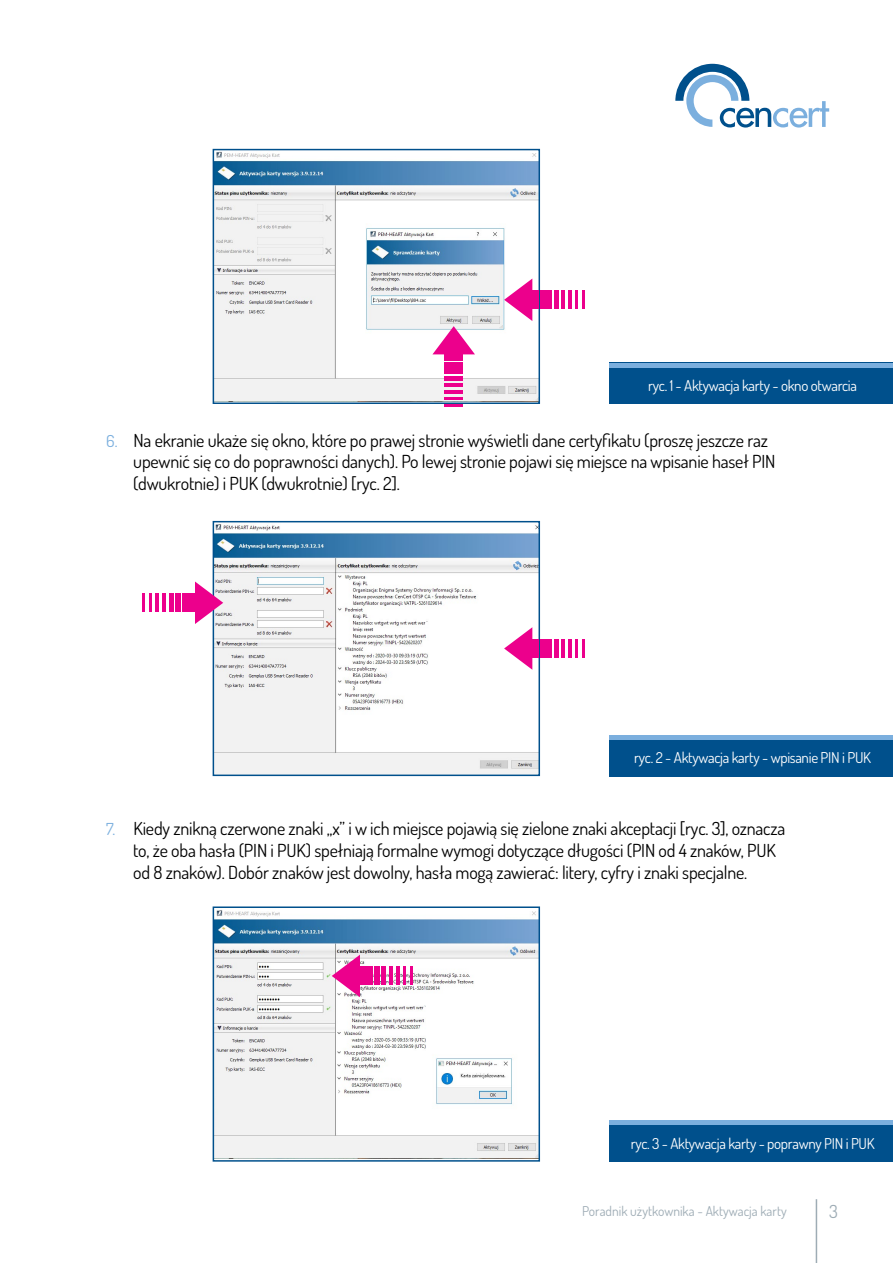
<style>
.page{position:relative;width:893px;height:1263px;background:#fff}
.page>*{position:absolute;margin:0;border:0;box-sizing:border-box;transform-origin:0 0}
.t1{font:18px/21.6px "Dosis";letter-spacing:-.01em;color:#000}
.t2{font:18px "Dosis";color:#9eacb5}
.t3{font:16.5px "Dosis";color:#7bafde}
.t4{font:15px "Dosis";letter-spacing:-.02em;color:#fff}
.t5{font:13.5px "Dosis";color:#9eacb5}
</style>
<div class="page">
<svg style="left:675px;top:64px;width:154px;height:64px"></svg>
<hr style="left:816px;top:1199px;width:1px;height:64px;background:#9eacb5">
<div style="left:610px;top:363px;width:283px;height:41px;background:#00508c"></div>
<div style="left:610px;top:735px;width:283px;height:41px;background:#00508c"></div>
<div style="left:610px;top:1120px;width:283px;height:41px;background:#00508c"></div>
<hr style="left:610px;top:363px;width:283px;height:4px;background:#7bafde">
<hr style="left:610px;top:735px;width:283px;height:4px;background:#7bafde">
<div style="left:610px;top:1120px;width:283px;height:5px;background:#7bafde"></div>
<img style="left:216px;top:152px;width:321px;height:249px">
<div style="left:213px;top:149px;width:327px;height:255px;border:2px solid #00508c"></div>
<img style="left:216px;top:910px;width:321px;height:248px">
<div style="left:213px;top:906px;width:327px;height:255px;border:2px solid #00508c"></div>
<img style="left:216px;top:524px;width:321px;height:249px">
<div style="left:213px;top:521px;width:327px;height:255px;border:2px solid #00508c"></div>
<div style="left:188px;top:593px;width:10px;height:19px;background:#ec008c"></div>
<div style="left:182px;top:593px;width:6px;height:19px;background:#ec008c"></div>
<div style="left:175px;top:593px;width:6px;height:19px;background:#ec008c"></div>
<hr style="left:169px;top:593px;width:4px;height:19px;background:#ec008c">
<hr style="left:162px;top:593px;width:4px;height:19px;background:#ec008c">
<hr style="left:156px;top:593px;width:3px;height:19px;background:#ec008c">
<hr style="left:149px;top:593px;width:3px;height:19px;background:#ec008c">
<svg style="left:143px;top:593px;width:2px;height:19px"></svg>
<svg style="left:195px;top:581px;width:28px;height:43px"></svg>
<div style="left:357px;top:966px;width:10px;height:19px;background:#ec008c"></div>
<div style="left:367px;top:966px;width:6px;height:19px;background:#ec008c"></div>
<div style="left:374px;top:966px;width:6px;height:19px;background:#ec008c"></div>
<hr style="left:382px;top:966px;width:4px;height:19px;background:#ec008c">
<hr style="left:389px;top:966px;width:4px;height:19px;background:#ec008c">
<hr style="left:396px;top:966px;width:3px;height:19px;background:#ec008c">
<hr style="left:403px;top:966px;width:3px;height:19px;background:#ec008c">
<svg style="left:410px;top:966px;width:2px;height:19px"></svg>
<svg style="left:332px;top:955px;width:28px;height:42px"></svg>
<div style="left:529px;top:290px;width:10px;height:19px;background:#ec008c"></div>
<div style="left:540px;top:290px;width:5px;height:19px;background:#ec008c"></div>
<div style="left:547px;top:290px;width:5px;height:19px;background:#ec008c"></div>
<div style="left:554px;top:290px;width:5px;height:19px;background:#ec008c"></div>
<hr style="left:561px;top:290px;width:4px;height:19px;background:#ec008c">
<hr style="left:568px;top:290px;width:4px;height:19px;background:#ec008c">
<svg style="left:576px;top:290px;width:9px;height:19px"></svg>
<svg style="left:504px;top:279px;width:28px;height:42px"></svg>
<div style="left:529px;top:639px;width:10px;height:19px;background:#ec008c"></div>
<div style="left:540px;top:639px;width:5px;height:19px;background:#ec008c"></div>
<div style="left:547px;top:639px;width:5px;height:19px;background:#ec008c"></div>
<div style="left:554px;top:639px;width:5px;height:19px;background:#ec008c"></div>
<hr style="left:561px;top:639px;width:4px;height:19px;background:#ec008c">
<hr style="left:568px;top:639px;width:4px;height:19px;background:#ec008c">
<svg style="left:576px;top:639px;width:9px;height:19px"></svg>
<svg style="left:504px;top:627px;width:28px;height:43px"></svg>
<div style="left:444px;top:351px;width:19px;height:10px;background:#ec008c"></div>
<div style="left:444px;top:362px;width:19px;height:6px;background:#ec008c"></div>
<div style="left:444px;top:369px;width:19px;height:5px;background:#ec008c"></div>
<div style="left:444px;top:376px;width:19px;height:5px;background:#ec008c"></div>
<hr style="left:444px;top:383px;width:19px;height:4px;background:#ec008c">
<hr style="left:444px;top:390px;width:19px;height:4px;background:#ec008c">
<svg style="left:444px;top:398px;width:19px;height:9px"></svg>
<svg style="left:432px;top:326px;width:43px;height:28px"></svg>
<p class="t3" style="left:106px;top:430px;width:13px">6.</p>
<p class="t4" style="left:648px;top:376px;width:210px">ryc -1. Aktywacja karty - okno otwarcia</p>
<p class="t1" style="left:133px;top:429px;width:636px">Na ekranie ukaże się okno, które po prawej stronie wyświetli dane certyfikatu (proszę jeszcze raz</p>
<p class="t1" style="left:133px;top:450px;width:644px">upewnić się co do poprawności danych .) Po lewej stronie pojawi się miejsce na wpisanie haseł PIN (dwukrotnie i) PUK (dwukrotnie) [ r y c .[2.</p>
<p class="t4" style="left:634px;top:748px;width:238px">ryc -2. Aktywacja karty - wpisanie PIN i PUK</p>
<p class="t3" style="left:106px;top:818px;width:11px">7.</p>
<p class="t1" style="left:133px;top:817px;width:653px">Kiedy znikną czerwone znaki x„ wi” ich miejsce pojawią się zielone znaki akceptacji [ryc ,]3. oznacza</p>
<p class="t1" style="left:133px;top:839px;width:644px">to że, oba hasła (PIN i PUK) spełniają formalne wymogi dotyczące długości (PIN od 4 znaków, PUK od 8 znaków .) Dobór znaków jest dowolny, hasła mogą zawierać: litery, cyfry i znaki specjalne.</p>
<p class="t4" style="left:631px;top:1133px;width:245px">ryc -3. Aktywacja karty - poprawny PIN i PUK</p>
<p class="t5" style="left:582px;top:1202px;width:206px">Poradnik użytkownika - Aktywacja karty</p>
<p class="t2" style="left:829px;top:1199px;width:10px">3</p>
</div>
